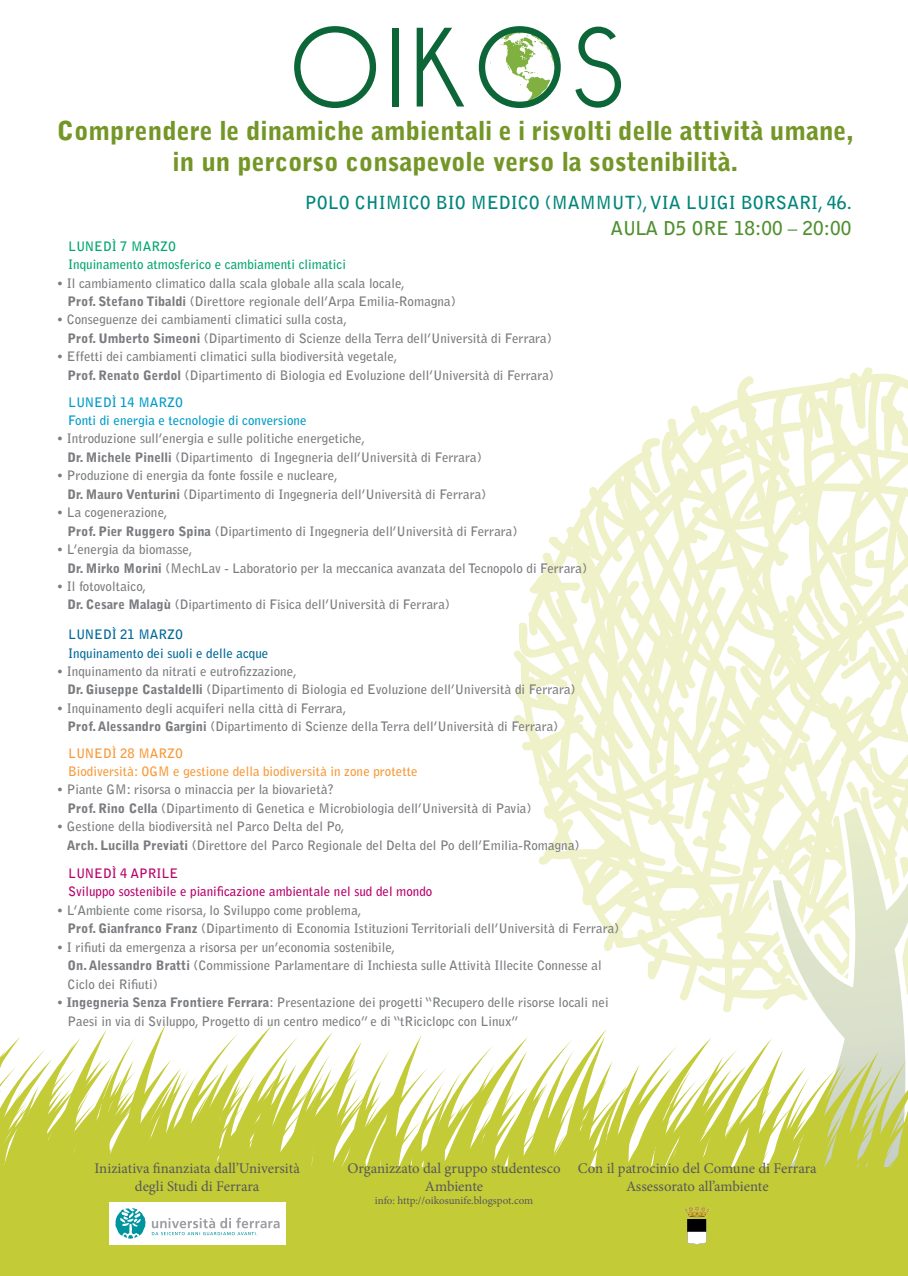
<style>
.page{position:relative;width:908px;height:1276px;background:#fff}
.page>*{position:absolute;margin:0;border:0;box-sizing:border-box;transform-origin:0 0}
.t1{font:300 110px "Bellerose";letter-spacing:.1em;color:#0c6638}
.t2{font:900 26px "Bell Gothic Std";color:#749627}
.t3{font:700 19px "Bell Gothic Std";color:#509030}
.t4{font:700 18px "Bell Gothic Std";color:#00867a}
.t5{font:14.8px/17.7px "Minion Pro";color:#57585a;text-align:center}
.t6{font:700 13px "Bell Gothic Std";color:#7a7c7f}
.t7{font:700 13px "Bell Gothic Std";color:#ba016c}
.t8{font:700 13px "Bell Gothic Std";color:#f89939}
.t9{font:700 13px "Bell Gothic Std";color:#00a66c}
.par{font:700 13px "Bell Gothic Std";color:#009bc8}
.par-2{font:700 13px "Bell Gothic Std";color:#006899}
.t10{font:11px "Minion Pro";letter-spacing:-.005em;color:#57585a}
.s1{font-weight:900}
</style>
<div class="page">
<svg style="left:513px;top:367px;width:394px;height:646px"></svg>
<svg style="left:766px;top:801px;width:141px;height:212px"></svg>
<svg style="left:772px;top:807px;width:135px;height:216px"></svg>
<svg style="left:490px;top:31px;width:66px;height:71px"></svg>
<svg style="left:0;top:1023px;width:907px;height:144px"></svg>
<div style="left:0;top:1167px;width:907px;height:109px;background:#c3cb37"></div>
<img style="left:109px;top:1202px;width:176px;height:42px">
<img style="left:683px;top:1205px;width:28px;height:41px">
<p class="t1" style="left:292px;top:5px;width:332px">OIKOS</p>
<p class="t2" style="left:57px;top:115px;width:798px">Comprendere le dinamiche ambientali e i risvolti delle attività umane,</p>
<p class="t2" style="left:172px;top:147px;width:567px">in un percorso consapevole verso la sostenibilità.</p>
<p class="t4" style="left:304px;top:192px;width:548px">POLO CHIMICO BIO MEDICO (MAMMUT), VIA LUIGI BORSARI, 46.</p>
<p class="t3" style="left:610px;top:217px;width:242px">AULA D5 ORE 18:00 – 20:00</p>
<p class="t9" style="left:68px;top:238px;width:109px">LUNEDÌ 7 MARZO</p>
<p class="t9" style="left:68px;top:256px;width:279px">Inquinamento atmosferico e cambiamenti climatici</p>
<p class="t6" style="left:57px;top:275px;width:349px">• Il cambiamento climatico dalla scala globale alla scala locale,</p>
<p class="t6" style="left:67px;top:293px;width:389px"><span class="s1">Prof. Stefano Tibaldi</span> (Direttore regionale dell’Arpa Emilia-Romagna)</p>
<p class="t6" style="left:57px;top:312px;width:292px">• Conseguenze dei cambiamenti climatici sulla costa,</p>
<p class="t6" style="left:67px;top:330px;width:485px"><span class="s1">Prof. Umberto Simeoni</span> (Dipartimento di Scienze della Terra dell’Università di Ferrara)</p>
<p class="t6" style="left:57px;top:349px;width:342px">• Effetti dei cambiamenti climatici sulla biodiversità vegetale,</p>
<p class="t6" style="left:67px;top:367px;width:488px"><span class="s1">Prof. Renato Gerdol</span> (Dipartimento di Biologia ed Evoluzione dell’Università di Ferrara)</p>
<p class="par" style="left:68px;top:394px;width:116px">LUNEDÌ 14 MARZO</p>
<p class="par" style="left:68px;top:412px;width:240px">Fonti di energia e tecnologie di conversione</p>
<p class="t6" style="left:57px;top:431px;width:309px">• Introduzione sull’energia e sulle politiche energetiche,</p>
<p class="t6" style="left:67px;top:449px;width:415px"><span class="s1">Dr. Michele Pinelli</span> (Dipartimento di Ingegneria dell’Università di Ferrara)</p>
<p class="t6" style="left:57px;top:468px;width:282px">• Produzione di energia da fonte fossile e nucleare,</p>
<p class="t6" style="left:67px;top:486px;width:420px"><span class="s1">Dr. Mauro Venturini</span> (Dipartimento di Ingegneria dell’Università di Ferrara)</p>
<p class="t6" style="left:57px;top:505px;width:112px">• La cogenerazione,</p>
<p class="t6" style="left:67px;top:523px;width:451px"><span class="s1">Prof. Pier Ruggero Spina</span> (Dipartimento di Ingegneria dell’Università di Ferrara)</p>
<p class="t6" style="left:57px;top:541px;width:137px">• L’energia da biomasse,</p>
<p class="t6" style="left:67px;top:560px;width:521px"><span class="s1">Dr. Mirko Morini</span> (MechLav - Laboratorio per la meccanica avanzata del Tecnopolo di Ferrara)</p>
<p class="t6" style="left:57px;top:578px;width:91px">• Il fotovoltaico,</p>
<p class="t6" style="left:67px;top:597px;width:384px"><span class="s1">Dr. Cesare Malagù</span> (Dipartimento di Fisica dell’Università di Ferrara)</p>
<p class="par-2" style="left:68px;top:626px;width:116px">LUNEDÌ 21 MARZO</p>
<p class="par-2" style="left:68px;top:645px;width:202px">Inquinamento dei suoli e delle acque</p>
<p class="t6" style="left:57px;top:663px;width:241px">• Inquinamento da nitrati e eutrofizzazione,</p>
<p class="t6" style="left:67px;top:682px;width:509px"><span class="s1">Dr. Giuseppe Castaldelli</span> (Dipartimento di Biologia ed Evoluzione dell’Università di Ferrara)</p>
<p class="t6" style="left:57px;top:700px;width:291px">• Inquinamento degli acquiferi nella città di Ferrara,</p>
<p class="t6" style="left:67px;top:719px;width:492px"><span class="s1">Prof. Alessandro Gargini</span> (Dipartimento di Scienze della Terra dell’Università di Ferrara)</p>
<p class="t8" style="left:68px;top:745px;width:116px">LUNEDÌ 28 MARZO</p>
<p class="t8" style="left:68px;top:763px;width:351px">Biodiversità: OGM e gestione della biodiversità in zone protette</p>
<p class="t6" style="left:57px;top:782px;width:279px">• Piante GM: risorsa o minaccia per la biovarietà?</p>
<p class="t6" style="left:67px;top:800px;width:465px"><span class="s1">Prof. Rino Cella</span> (Dipartimento di Genetica e Microbiologia dell’Università di Pavia)</p>
<p class="t6" style="left:57px;top:818px;width:289px">• Gestione della biodiversità nel Parco Delta del Po,</p>
<p class="t6" style="left:67px;top:837px;width:514px"><span class="s1">Arch. Lucilla Previati</span> (Direttore del Parco Regionale del Delta del Po dell’Emilia-Romagna)</p>
<p class="t7" style="left:68px;top:865px;width:111px">LUNEDÌ 4 APRILE</p>
<p class="t7" style="left:68px;top:884px;width:365px">Sviluppo sostenibile e pianificazione ambientale nel sud del mondo</p>
<p class="t6" style="left:57px;top:902px;width:306px">• L’Ambiente come risorsa, lo Sviluppo come problema,</p>
<p class="t6" style="left:67px;top:920px;width:553px"><span class="s1">Prof. Gianfranco Franz</span> (Dipartimento di Economia Istituzioni Territoriali dell’Università di Ferrara)</p>
<p class="t6" style="left:57px;top:939px;width:340px">• I rifiuti da emergenza a risorsa per un’economia sostenibile,</p>
<p class="t6" style="left:67px;top:957px;width:535px"><span class="s1">On. Alessandro Bratti</span> (Commissione Parlamentare di Inchiesta sulle Attività Illecite Connesse al</p>
<p class="t6" style="left:67px;top:976px;width:92px">Ciclo dei Rifiuti)</p>
<p class="t6" style="left:57px;top:994px;width:553px">• <span class="s1">Ingegneria Senza Frontiere Ferrara</span>: Presentazione dei progetti “Recupero delle risorse locali nei</p>
<p class="t6" style="left:67px;top:1013px;width:452px">Paesi in via di Sviluppo, Progetto di un centro medico” e di “tRiciclopc con Linux”</p>
<p class="t5" style="left:94px;top:1159px;width:207px">Iniziativa finanziata dall’Università degli Studi di Ferrara</p>
<p class="t5" style="left:577px;top:1159px;width:240px">Con il patrocinio del Comune di Ferrara<br>Assessorato all’ambiente</p>
<p class="t5" style="left:347px;top:1159px;width:215px">Organizzato dal gruppo studentesco<br>Ambiente</p>
<p class="t10" style="left:374px;top:1193px;width:160px">info: http://oikosunife.blogspot.com</p>
</div>
